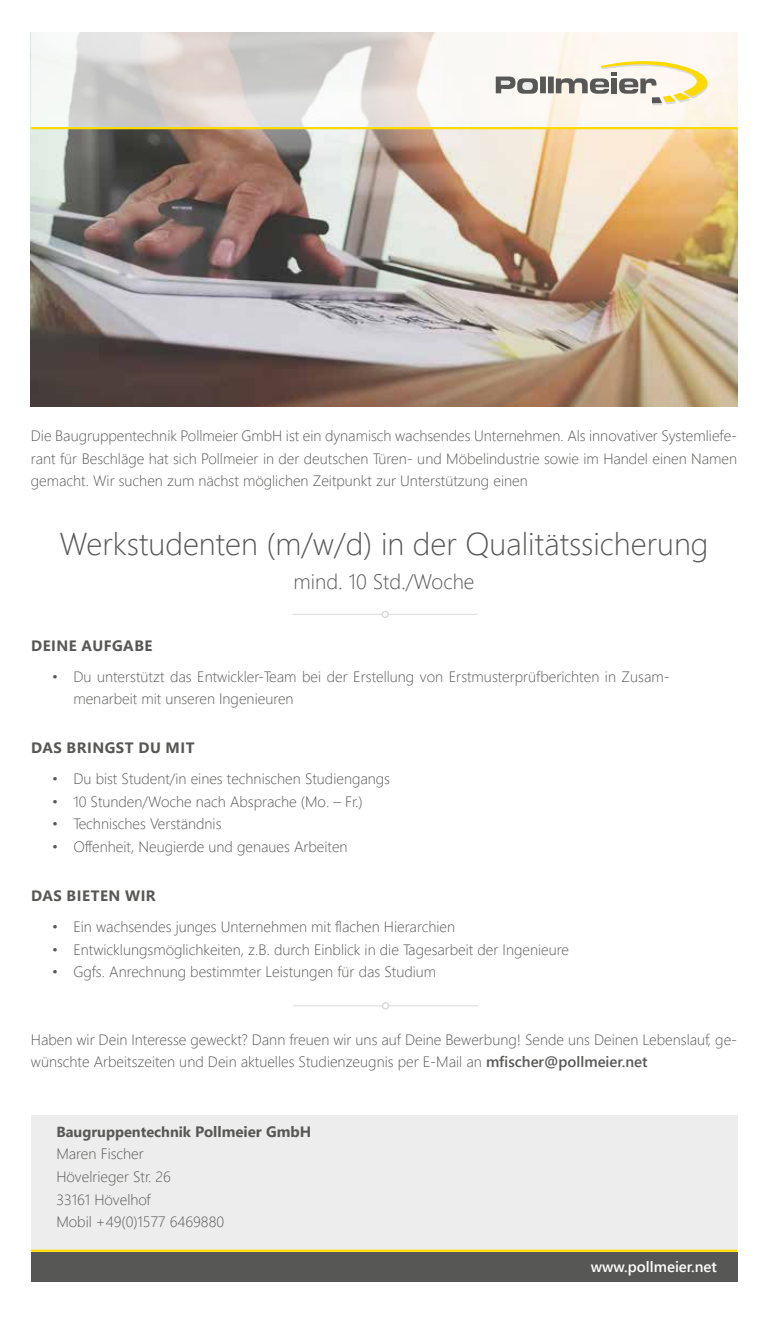
<style>
.page{position:relative;width:766px;height:1319px;background:#fff}
.page>*{position:absolute;margin:0;border:0;box-sizing:border-box;transform-origin:0 0}
.t1{font:300 31.5px "Segoe UI";color:#575756}
.t2{font:300 21px "Segoe UI";color:#575756}
.t3{font:300 15px/22.5px "Segoe UI";color:#575756}
.t4{font:700 15px "Segoe UI";letter-spacing:.035em;color:#575756}
.t5{font:600 15px "Segoe UI";color:#fff}
.t6{font:700 14.55px "Segoe UI";color:#575756}
.s1{font-weight:600}
.s2{font-size:15px}
</style>
<div class="page">
<div style="left:31px;top:1114px;width:706px;height:135px;background:#ededed"></div>
<div style="left:31px;top:1251px;width:706px;height:29px;background:#575756"></div>
<img style="left:31px;top:129px;width:706px;height:278px">
<svg style="left:31px;top:32px;width:706px;height:95px"></svg>
<div style="left:517px;top:78px;width:20px;height:16px;background:#575756;border-radius:6px"></div>
<svg style="left:522px;top:82px;width:11px;height:8px"></svg>
<svg style="left:495px;top:77px;width:20px;height:16px"></svg>
<svg style="left:540px;top:61px;width:169px;height:44px"></svg>
<hr style="left:293px;top:1005px;width:185px;height:1px;background:#dadada">
<div style="left:381px;top:1001px;width:8px;height:8px;border:2px solid #dadada;border-radius:50%"></div>
<hr style="left:292px;top:614px;width:185px;height:1px;background:#dadada">
<div style="left:381px;top:610px;width:8px;height:8px;border:2px solid #dadada;border-radius:50%"></div>
<hr style="left:31px;top:127px;width:706px;height:2px;background:#ffda00">
<hr style="left:31px;top:1249px;width:706px;height:2px;background:#ffda00">
<p class="t3" style="left:31px;top:423px;width:707px;text-align:justify">Die Baugruppentechnik Pollmeier GmbH ist ein dynamisch wachsendes Unternehmen. Als innovativer Systemliefe&shy;rant für Beschläge hat sich Pollmeier in der deutschen Türen- und Möbelindustrie sowie im Handel einen Namen gemacht. Wir suchen zum nächst möglichen Zeitpunkt zur Unterstützung einen</p>
<h1 class="t1" style="left:59px;top:513px;width:650px">Werkstudenten (m/w/d) in der Qualitätssicherung</h1>
<h2 class="t2" style="left:293px;top:562px;width:182px">mind. 10 Std./Woche</h2>
<p class="t4" style="left:31px;top:631px;width:123px">DEINE AUFGABE</p>
<p class="t3" style="left:73px;top:663px;width:597px;text-indent:-21px">• Du unterstützt das Entwickler-Team bei der Erstellung von Erstmusterprüfberichten in Zusam&shy;menarbeit mit unseren Ingenieuren</p>
<p class="t4" style="left:31px;top:733px;width:165px">DAS BRINGST DU MIT</p>
<p class="t3" style="left:52px;top:766px;width:339px">• Du bist Student/in eines technischen Studiengangs</p>
<p class="t3" style="left:52px;top:788px;width:312px">• 10 Stunden/Woche nach Absprache (Mo. – Fr.)</p>
<p class="t3" style="left:52px;top:811px;width:171px">• Technisches Verständnis</p>
<p class="t3" style="left:52px;top:833px;width:297px">• Offenheit, Neugierde und genaues Arbeiten</p>
<p class="t4" style="left:31px;top:881px;width:126px">DAS BIETEN WIR</p>
<p class="t3" style="left:52px;top:913px;width:404px">• Ein wachsendes junges Unternehmen mit flachen Hierarchien</p>
<p class="t3" style="left:52px;top:936px;width:518px">• Entwicklungsmöglichkeiten, z.B. durch Einblick in die Tagesarbeit der Ingenieure</p>
<p class="t3" style="left:52px;top:958px;width:385px">• Ggfs. Anrechnung bestimmter Leistungen für das Studium</p>
<p class="t3" style="left:31px;top:1026px;width:707px">Haben wir Dein Interesse geweckt? Dann freuen wir uns auf Deine Bewerbung! Sende uns Deinen Lebenslauf, ge&shy;wünschte Arbeitszeiten und Dein aktuelles Studienzeugnis per E-Mail an <span class="s1">mfischer@pollmeier.net</span></p>
<p class="t6" style="left:56px;top:1117px;width:256px">Baugruppentechnik <span class="s2">Pollmeier GmbH</span></p>
<p class="t3" style="left:56px;top:1141px;width:169px">Maren Fischer<br>Hövelrieger Str. 26<br>33161 Hövelhof<br>Mobil +49(0)1577 6469880</p>
<p class="t5" style="left:590px;top:1251px;width:128px">www.pollmeier.net</p>
</div>
